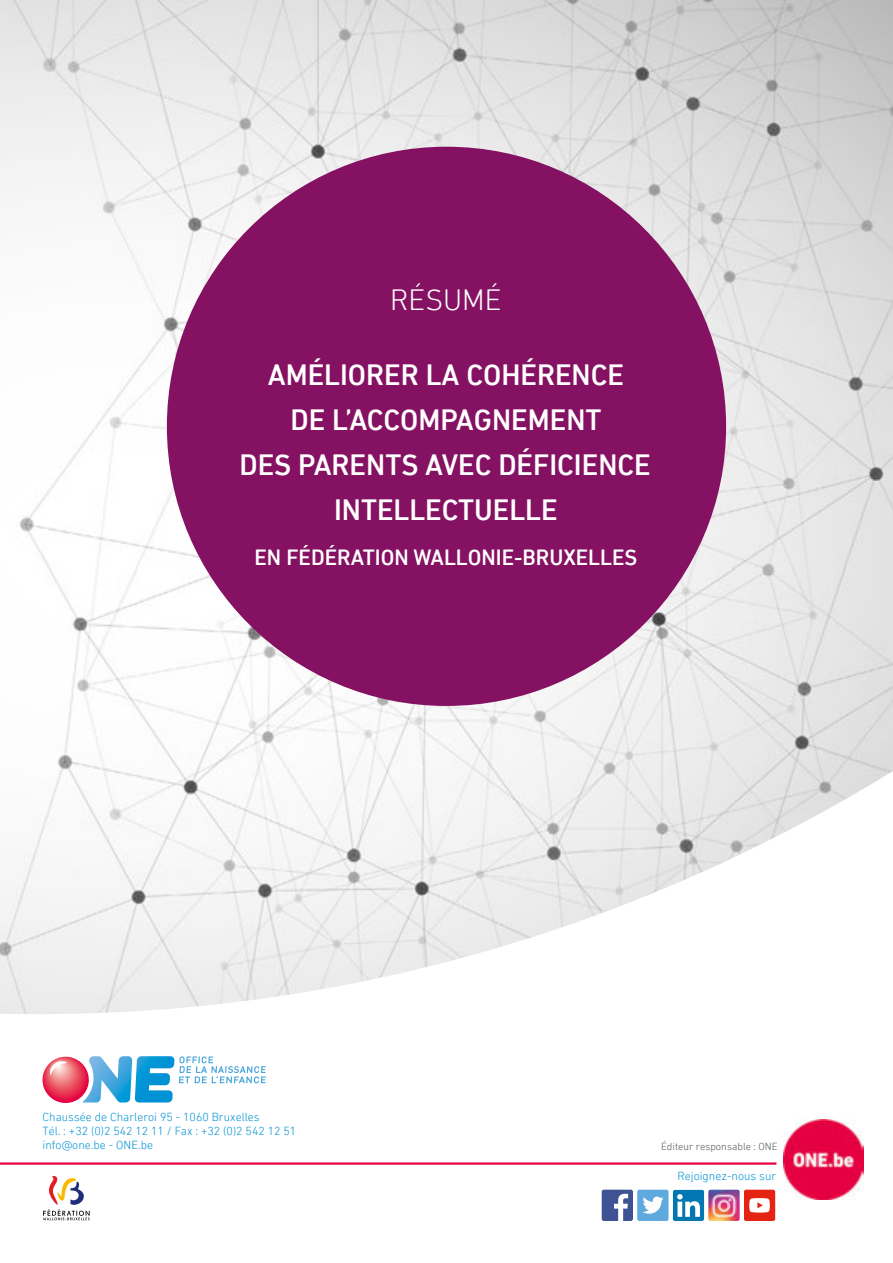
<style>
.page{position:relative;width:893px;height:1263px;background:#fff}
.page>*{position:absolute;margin:0;border:0;box-sizing:border-box;transform-origin:0 0}
.t1{font:500 30px/45px "DIN Next LT Pro";color:#fff;text-align:center}
.t2{font:300 30px "DIN Next LT Pro";color:#fff}
.t3{font:500 22.5px "DIN Next LT Pro";color:#fff}
.t4{font:300 12px/14.4px "DIN Next LT Pro";color:#0092d4}
.t5{font:300 10.5px "DIN Next LT Pro";color:#575756}
</style>
<div class="page">
<img style="left:0;top:0;width:893px;height:757px">
<svg style="left:0;top:757px;width:893px;height:464px"></svg>
<img style="left:783px;top:1120px;width:80px;height:80px">
<hr style="left:0;top:1162px;width:776px;height:3px;background:#e50043">
<svg style="left:43px;top:1176px;width:47px;height:44px"></svg>
<svg style="left:43px;top:1056px;width:223px;height:47px"></svg>
<svg style="left:602px;top:1190px;width:102px;height:31px"></svg>
<img style="left:708px;top:1190px;width:2px;height:31px">
<svg style="left:744px;top:1190px;width:31px;height:31px"></svg>
<div style="left:167px;top:147px;width:559px;height:559px;background:#851163;border-radius:50%"></div>
<h1 class="t2" style="left:390px;top:283px;width:113px">RÉSUMÉ</h1>
<h1 class="t1" style="left:239px;top:352px;width:413px">AMÉLIORER LA COHÉRENCE<br>DE L’ACCOMPAGNEMENT<br>DES PARENTS AVEC DÉFICIENCE<br>INTELLECTUELLE</h1>
<h2 class="t3" style="left:254px;top:544px;width:384px">EN FÉDÉRATION WALLONIE-BRUXELLES</h2>
<p class="t4" style="left:43px;top:1109px;width:255px">Chaussée de Charleroi 95 - 1060 Bruxelles<br>Tél. : +32 (0)2 542 12 11 / Fax : +32 (0)2 542 12 51 info@one.be - ONE.be</p>
<p class="t5" style="left:661px;top:1140px;width:118px">Éditeur responsable : ONE</p>
<p class="t4" style="left:677px;top:1168px;width:100px">Rejoignez-nous sur</p>
</div>
